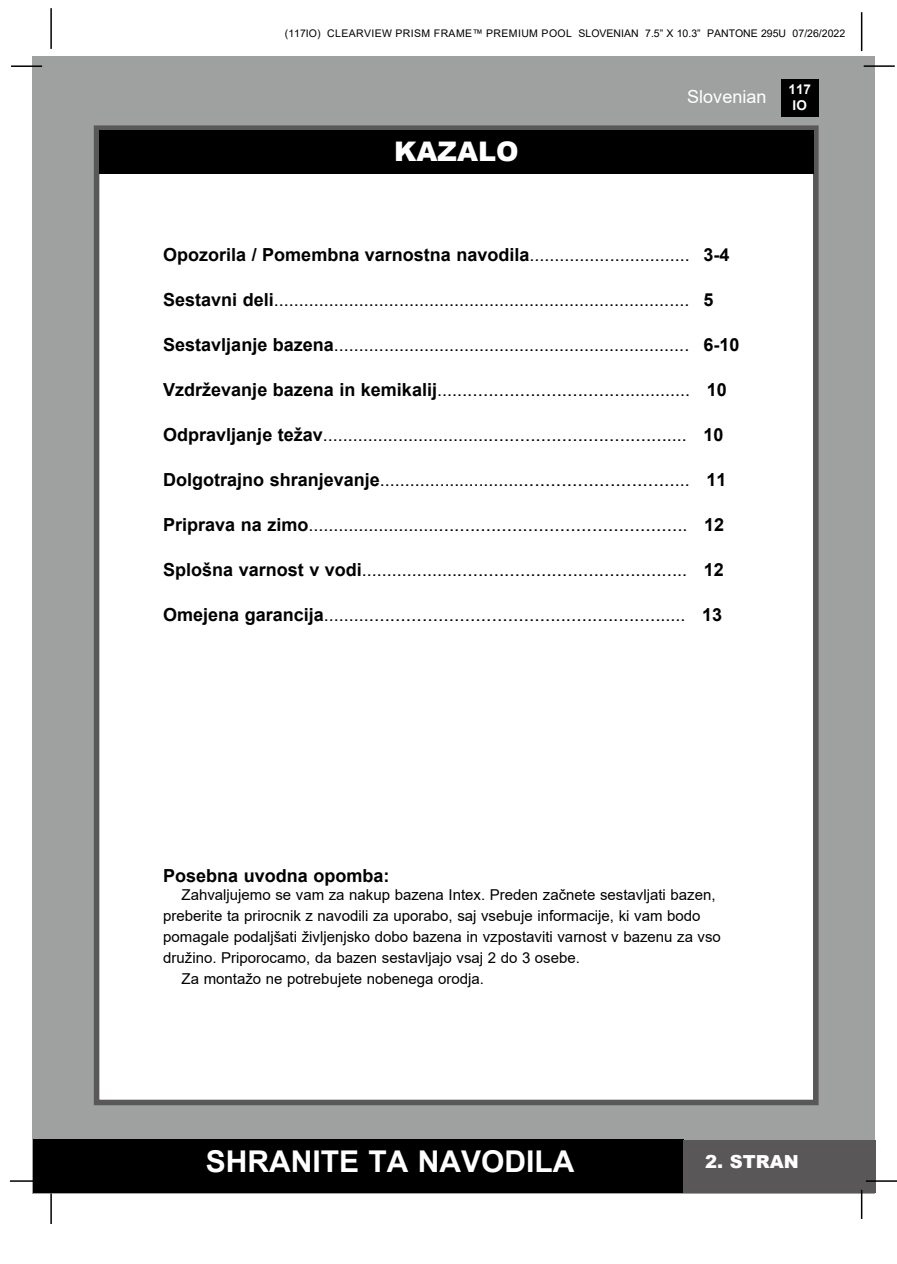
<style>
.page{position:relative;width:897px;height:1264px;background:#fff}
.page>*{position:absolute;margin:0;border:0;box-sizing:border-box;transform-origin:0 0}
.t1{font:700 30px "Arial";color:#fff}
.t2{font:900 27px "Arial";color:#fff}
.t3{font:18px "Arial";color:#000}
.t4{font:700 18px "Arial";color:#000}
.t5{font:18px "Arial";color:#fff}
.t6{font:900 18px "Arial";color:#fff}
.t7{font:15px "Arial";color:#000}
.t8{font:700 13.5px/16.2px "Arial";color:#fff;text-align:center}
.t9{font:10.5px "Arial";color:#000}
.s1{font-weight:400}
.s2{font-weight:700}
</style>
<div class="page">
<div style="left:33px;top:56px;width:842px;height:1137px;background:#9fa0a0"></div>
<div style="left:780px;top:79px;width:38px;height:38px;background:#000"></div>
<hr style="left:863px;top:65px;width:31px;height:2px;background:#000">
<hr style="left:50px;top:8px;width:2px;height:41px;background:#000">
<hr style="left:860px;top:12px;width:2px;height:39px;background:#000">
<div style="left:33px;top:1140px;width:650px;height:53px;background:#000"></div>
<div style="left:682px;top:1140px;width:193px;height:53px;background:#595757"></div>
<hr style="left:865px;top:1180px;width:31px;height:1px;background:#000">
<hr style="left:860px;top:1189px;width:2px;height:30px;background:#000">
<hr style="left:50px;top:1193px;width:2px;height:31px;background:#000">
<hr style="left:10px;top:1180px;width:31px;height:1px;background:#000">
<hr style="left:11px;top:65px;width:31px;height:2px;background:#000">
<div style="left:94px;top:125px;width:724px;height:980px;background:#fff;border:6px solid #595757"></div>
<div style="left:99px;top:130px;width:714px;height:44px;background:#000"></div>
<p class="t9" style="left:285px;top:26px;width:561px">(117IO) CLEARVIEW PRISM FRAME™ PREMIUM POOL SLOVENIAN 7.5” X 10.3” PANTONE 295U 07/26/2022</p>
<h2 class="t2" style="left:394px;top:132px;width:126px">KAZALO</h2>
<p class="t5" style="left:687px;top:84px;width:81px">Slovenian</p>
<p class="t8" style="left:788px;top:81px;width:24px">117<br>IO</p>
<p class="t4" style="left:163px;top:242px;width:568px">Opozorila / Pomembna varnostna navodila<span class="s1">................................</span> 3-4</p>
<p class="t3" style="left:163px;top:288px;width:552px"><span class="s2">Sestavni deli</span>................................................................................... <span class="s2">5</span></p>
<p class="t3" style="left:163px;top:333px;width:578px"><span class="s2">Sestavljanje bazena</span>....................................................................... <span class="s2">6-10</span></p>
<p class="t3" style="left:163px;top:378px;width:565px"><span class="s2">Vzdrževanje bazena in kemikalij</span>................................................. <span class="s2">10</span></p>
<p class="t3" style="left:163px;top:423px;width:561px"><span class="s2">Odpravljanje težav</span>....................................................................... <span class="s2">10</span></p>
<p class="t3" style="left:163px;top:468px;width:564px"><span class="s2">Dolgotrajno shranjevanje</span>............................................................ <span class="s2">11</span></p>
<p class="t3" style="left:163px;top:513px;width:562px"><span class="s2">Priprava na zimo</span>......................................................................... <span class="s2">12</span></p>
<p class="t3" style="left:163px;top:558px;width:562px"><span class="s2">Splošna varnost v vodi</span>............................................................... <span class="s2">12</span></p>
<p class="t3" style="left:163px;top:603px;width:560px"><span class="s2">Omejena garancija</span>..................................................................... <span class="s2">13</span></p>
<p class="t4" style="left:163px;top:862px;width:228px">Posebna uvodna opomba:</p>
<p class="t7" style="left:181px;top:884px;width:535px">Zahvaljujemo se vam za nakup bazena Intex. Preden začnete sestavljati bazen,</p>
<p class="t7" style="left:163px;top:905px;width:538px">preberite ta prirocnik z navodili za uporabo, saj vsebuje informacije, ki vam bodo</p>
<p class="t7" style="left:163px;top:926px;width:559px">pomagale podaljšati življenjsko dobo bazena in vzpostaviti varnost v bazenu za vso</p>
<p class="t7" style="left:163px;top:947px;width:418px">družino. Priporocamo, da bazen sestavljajo vsaj 2 do 3 osebe.</p>
<p class="t7" style="left:181px;top:968px;width:304px">Za montažo ne potrebujete nobenega orodja.</p>
<h1 class="t1" style="left:206px;top:1140px;width:370px">SHRANITE TA NAVODILA</h1>
<p class="t6" style="left:705px;top:1149px;width:95px">2. STRAN</p>
</div>
